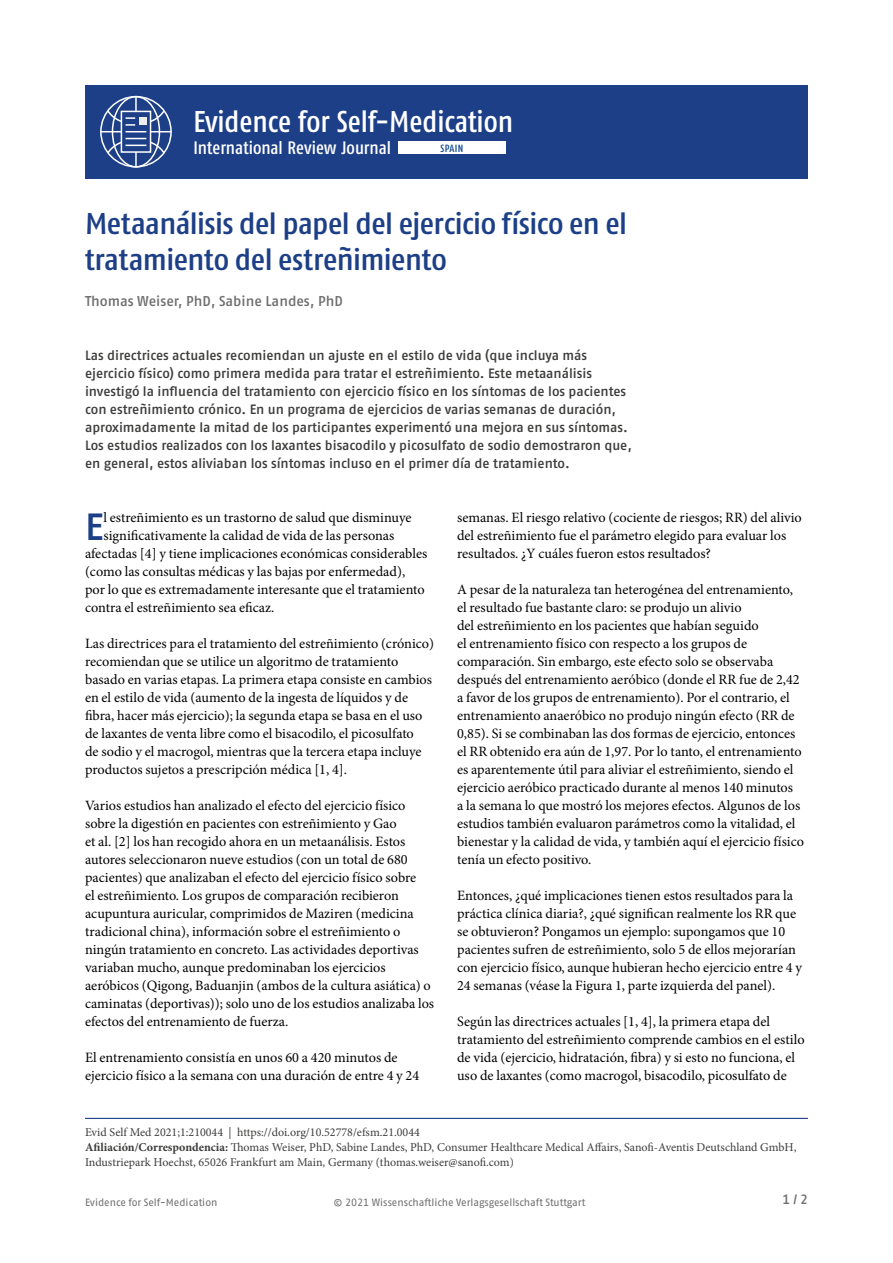
<style>
.page{position:relative;width:893px;height:1263px;background:#fff}
.page>*{position:absolute;margin:0;border:0;box-sizing:border-box;transform-origin:0 0}
.t1{font:500 37.8px "Fago Pro";color:#1d3f87}
.t2{font:500 condensed 30px/36px "Fago Pro";letter-spacing:-.015em;color:#1d3f87;scale:1.1 1}
.t3{font:500 condensed 30px "Fago Pro";color:#fff}
.t4{font:500 condensed 18px "Fago Pro";color:#fff}
.t5{font:14.25px/18px "Minion Pro";color:#000}
.t6{font:500 14.25px "Fago Pro";color:#706f6f}
.t7{font:500 13.5px/18px "Fago Pro";color:#3c3c3b}
.t8{font:500 13.5px "Fago Pro";color:#706f6f}
.t9{font:12px/15px "Minion Pro";color:#3c3c3b}
.t10{font:10.5px "Fago Pro";letter-spacing:-.005em;color:#706f6f}
.t11{font:500 condensed 10.5px "Fago Pro";letter-spacing:.025em;color:#0e468f}
.s1{font-weight:700}
</style>
<div class="page">
<hr style="left:85px;top:1118px;width:723px;height:1px;background:#1d3f87">
<div style="left:85px;top:85px;width:723px;height:94px;background:#1d3f87"></div>
<div style="left:100px;top:96px;width:72px;height:72px;border:2px solid #fff;border-radius:50%"></div>
<div style="left:112px;top:96px;width:48px;height:72px;border:2px solid #fff;border-radius:50%"></div>
<hr style="left:100px;top:131px;width:71px;height:1px;background:#fff">
<hr style="left:135px;top:96px;width:2px;height:72px;background:#fff">
<svg style="left:121px;top:132px;width:30px;height:6px"></svg>
<svg style="left:106px;top:138px;width:60px;height:17px"></svg>
<svg style="left:106px;top:109px;width:60px;height:23px"></svg>
<div style="left:398px;top:141px;width:107px;height:13px;background:#fff"></div>
<h2 class="t3" style="left:193px;top:103px;width:321px">Evidence for Self-Medication</h2>
<p class="t4" style="left:193px;top:137px;width:199px">International Review Journal</p>
<p class="t11" style="left:441px;top:142px;width:24px">SPAIN</p>
<p class="t4" style="left:243px;top:137px;width:37px">t a</p>
<h2 class="t2" style="left:85px;top:206px;width:494px">Metaanálisis del papel del ejercicio físico en el tratamiento del estreñimiento</h2>
<p class="t6" style="left:85px;top:292px;width:260px">Thomas Weiser, PhD, Sabine Landes, PhD</p>
<p class="t7" style="left:85px;top:346px;width:548px">Las directrices actuales recomiendan un ajuste en el estilo de vida (que incluya más ejercicio físico) como primera medida para tratar el estreñimiento. Este metaanálisis investigó la influencia del tratamiento con ejercicio físico en los síntomas de los pacientes con estreñimiento crónico. En un programa de ejercicios de varias semanas de duración, aproximadamente la mitad de los participantes experimentó una mejora en sus síntomas.<br>Los estudios realizados con los laxantes bisacodilo y picosulfato de sodio demostraron que, en general, estos aliviaban los síntomas incluso en el primer día de tratamiento.</p>
<h1 class="t1" style="left:85px;top:504px;width:20px">E</h1>
<p class="t5" style="left:103px;top:509px;width:310px">l estreñimiento es un trastorno de salud que disminuye</p>
<p class="t5" style="left:103px;top:527px;width:292px">significativamente la calidad de vida de las personas</p>
<p class="t5" style="left:85px;top:545px;width:344px">afectadas [4] y tiene implicaciones económicas considerables</p>
<p class="t5" style="left:85px;top:563px;width:322px">(como las consultas médicas y las bajas por enfermedad),</p>
<p class="t5" style="left:85px;top:581px;width:341px">por lo que es extremadamente interesante que el tratamiento</p>
<p class="t5" style="left:85px;top:599px;width:191px">contra el estreñimiento sea eficaz.</p>
<p class="t5" style="left:85px;top:635px;width:350px">Las directrices para el tratamiento del estreñimiento (crónico) recomiendan que se utilice un algoritmo de tratamiento basado en varias etapas. La primera etapa consiste en cambios en el estilo de vida (aumento de la ingesta de líquidos y de fibra, hacer más ejercicio); la segunda etapa se basa en el uso de laxantes de venta libre como el bisacodilo, el picosulfato<br>de sodio y el macrogol, mientras que la tercera etapa incluye productos sujetos a prescripción médica [1, 4].</p>
<p class="t5" style="left:85px;top:796px;width:351px">Varios estudios han analizado el efecto del ejercicio físico sobre la digestión en pacientes con estreñimiento y Gao<br>et al. [2] los han recogido ahora en un metaanálisis. Estos autores seleccionaron nueve estudios (con un total de 680 pacientes) que analizaban el efecto del ejercicio físico sobre<br>el estreñimiento. Los grupos de comparación recibieron acupuntura auricular, comprimidos de Maziren (medicina tradicional china), información sobre el estreñimiento o ningún tratamiento en concreto. Las actividades deportivas variaban mucho, aunque predominaban los ejercicios aeróbicos (Qigong, Baduanjin (ambos de la cultura asiática) o caminatas (deportivas)); solo uno de los estudios analizaba los efectos del entrenamiento de fuerza.</p>
<p class="t5" style="left:85px;top:1048px;width:336px">El entrenamiento consistía en unos 60 a 420 minutos de ejercicio físico a la semana con una duración de entre 4 y 24</p>
<p class="t5" style="left:457px;top:508px;width:346px">semanas. El riesgo relativo (cociente de riesgos; RR) del alivio del estreñimiento fue el parámetro elegido para evaluar los resultados. ¿Y cuáles fueron estos resultados?</p>
<p class="t5" style="left:457px;top:580px;width:348px">A pesar de la naturaleza tan heterogénea del entrenamiento, el resultado fue bastante claro: se produjo un alivio<br>del estreñimiento en los pacientes que habían seguido<br>el entrenamiento físico con respecto a los grupos de comparación. Sin embargo, este efecto solo se observaba después del entrenamiento aeróbico (donde el RR fue de 2,42 a favor de los grupos de entrenamiento). Por el contrario, el entrenamiento anaeróbico no produjo ningún efecto (RR de 0,85). Si se combinaban las dos formas de ejercicio, entonces el RR obtenido era aún de 1,97. Por lo tanto, el entrenamiento es aparentemente útil para aliviar el estreñimiento, siendo el ejercicio aeróbico practicado durante al menos 140 minutos<br>a la semana lo que mostró los mejores efectos. Algunos de los estudios también evaluaron parámetros como la vitalidad, el bienestar y la calidad de vida, y también aquí el ejercicio físico tenía un efecto positivo.</p>
<p class="t5" style="left:457px;top:886px;width:346px">Entonces, ¿qué implicaciones tienen estos resultados para la práctica clínica diaria?, ¿qué significan realmente los RR que se obtuvieron? Pongamos un ejemplo: supongamos que 10 pacientes sufren de estreñimiento, solo 5 de ellos mejorarían con ejercicio físico, aunque hubieran hecho ejercicio entre 4 y 24 semanas (véase la Figura 1, parte izquierda del panel).</p>
<p class="t5" style="left:457px;top:1012px;width:349px">Según las directrices actuales [1, 4], la primera etapa del tratamiento del estreñimiento comprende cambios en el estilo de vida (ejercicio, hidratación, fibra) y si esto no funciona, el uso de laxantes (como macrogol, bisacodilo, picosulfato de</p>
<p class="t9" style="left:85px;top:1125px;width:713px">Evid Self Med 2021;1:210044 | https://doi.org/10.52778/efsm.21.0044<br><span class="s1">Afiliación/Correspondencia:</span> Thomas Weiser, PhD, Sabine Landes, PhD, Consumer Healthcare Medical Affairs, Sanofi-Aventis Deutschland GmbH,<br>Industriepark Hoechst, 65026 Frankfurt am Main, Germany (thomas.weiser@sanofi.com)</p>
<p class="t10" style="left:85px;top:1196px;width:134px">Evidence for Self-Medication</p>
<p class="t10" style="left:334px;top:1196px;width:253px">© 2021 Wissenschaftliche Verlagsgesellschaft Stuttgart</p>
<p class="t8" style="left:782px;top:1191px;width:27px">1 / 2</p>
</div>
